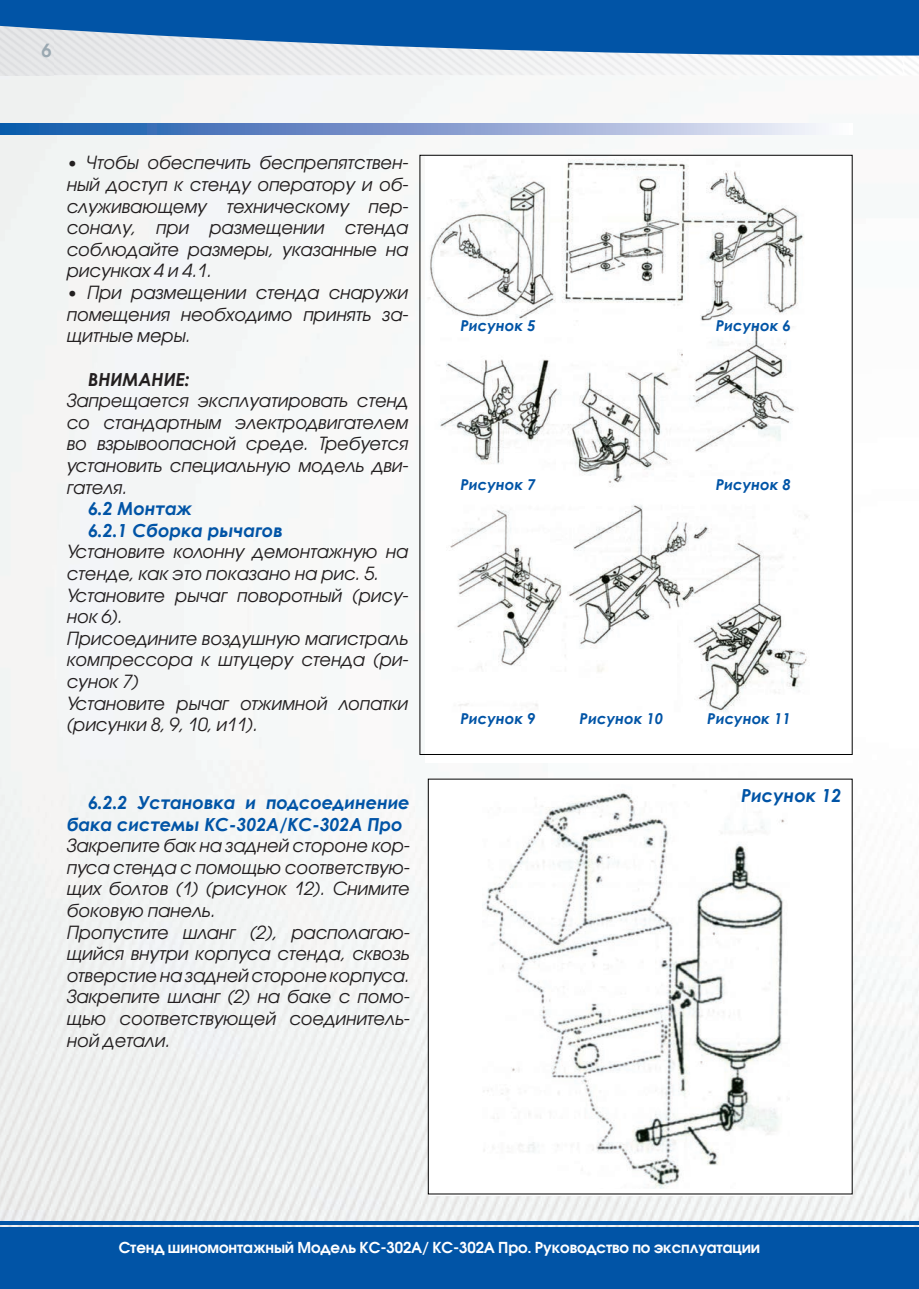
<style>
.page{position:relative;width:919px;height:1289px;background:#fff}
.page>*{position:absolute;margin:0;border:0;box-sizing:border-box;transform-origin:0 0}
.t1{font:italic 18px/21.6px "Avant Garde Gothic C";letter-spacing:-.01em;color:#231f20;text-align:justify}
.t2{font:italic 700 18px/21.6px "Century Gothic";letter-spacing:-.01em;color:#0154a6}
.t3{font:italic 700 18px "Century Gothic";letter-spacing:-.01em;color:#231f20}
.t4{font:600 18px "Avant Garde Gothic C";color:#9aa8b1}
.t5{font:600 15px "Avant Garde Gothic C";letter-spacing:-.01em;color:#fff}
.t6{font:italic 700 15px "Century Gothic";color:#0154a6}
</style>
<div class="page">
<img style="left:0;top:75px;width:918px;height:1152px">
<svg style="left:0;top:23px;width:918px;height:43px"></svg>
<div style="left:0;top:0;width:918px;height:23px;background:#0154a6"></div>
<div style="left:0;top:1227px;width:918px;height:61px;background:#0154a6"></div>
<svg style="left:0;top:1220px;width:918px;height:4px;fill:#0154a6"></svg>
<svg style="left:0;top:124px;width:852px;height:10px"></svg>
<img style="left:425px;top:157px;width:427px;height:605px">
<div style="left:429px;top:778px;width:423px;height:417px;background:#fff"></div>
<img style="left:482px;top:790px;width:303px;height:398px">
<p class="t4" style="left:42px;top:39px;width:12px">6</p>
<p class="t1" style="left:67px;top:152px;width:343px">• Чтобы обеспечить беспрепятствен&shy;ный доступ к стенду оператору и об&shy;служивающему техническому пер&shy;соналу, при размещении стенда соблюдайте размеры, указанные на рисунках 4 и 4.1.</p>
<p class="t1" style="left:67px;top:282px;width:343px">• При размещении стенда снаружи помещения необходимо принять за&shy;щитные меры.</p>
<p class="t3" style="left:88px;top:365px;width:103px">ВНИМАНИЕ:</p>
<p class="t1" style="left:67px;top:390px;width:343px">Запрещается эксплуатировать стенд со стандартным электродвигателем во взрывоопасной среде. Требуется установить специальную модель дви&shy;гателя.</p>
<p class="t2" style="left:88px;top:497px;width:196px">6.2 Монтаж<br>6.2.1 Сборка рычагов</p>
<p class="t1" style="left:67px;top:541px;width:343px;text-align:left">Установите колонну демонтажную на стенде, как это показано на рис. 5.<br>Установите рычаг поворотный (рису&shy;нок 6).<br>Присоедините воздушную магистраль компрессора к штуцеру стенда (ри&shy;сунок 7)<br>Установите рычаг отжимной лопатки (рисунки 8, 9, 10, и11).</p>
<p class="t2" style="left:67px;top:790px;width:344px;text-indent:21px">6.2.2 Установка и подсоединение бака системы КС-302А/КС-302А Про</p>
<p class="t1" style="left:67px;top:834px;width:344px;text-align:left">Закрепите бак на задней стороне кор&shy;пуса стенда с помощью соответствую&shy;щих болтов (1) (рисунок 12). Снимите боковую панель.<br>Пропустите шланг (2), располагаю&shy;щийся внутри корпуса стенда, сквозь отверстие на задней стороне корпуса.<br>Закрепите шланг (2) на баке с помо&shy;щью соответствующей соединитель&shy;ной детали.</p>
<p class="t6" style="left:460px;top:314px;width:77px">Рисунок 5</p>
<p class="t6" style="left:715px;top:314px;width:77px">Рисунок 6</p>
<p class="t6" style="left:460px;top:473px;width:77px">Рисунок 7</p>
<p class="t6" style="left:715px;top:473px;width:77px">Рисунок 8</p>
<p class="t6" style="left:460px;top:707px;width:77px">Рисунок 9</p>
<p class="t6" style="left:579px;top:707px;width:85px">Рисунок 10</p>
<p class="t6" style="left:707px;top:707px;width:85px">Рисунок 11</p>
<p class="t2" style="left:741px;top:783px;width:102px">Рисунок 12</p>
<p class="t5" style="left:119px;top:1238px;width:643px">Стенд шиномонтажный Модель КС-302А/ КС-302А Про. Руководство по эксплуатации</p>
</div>
